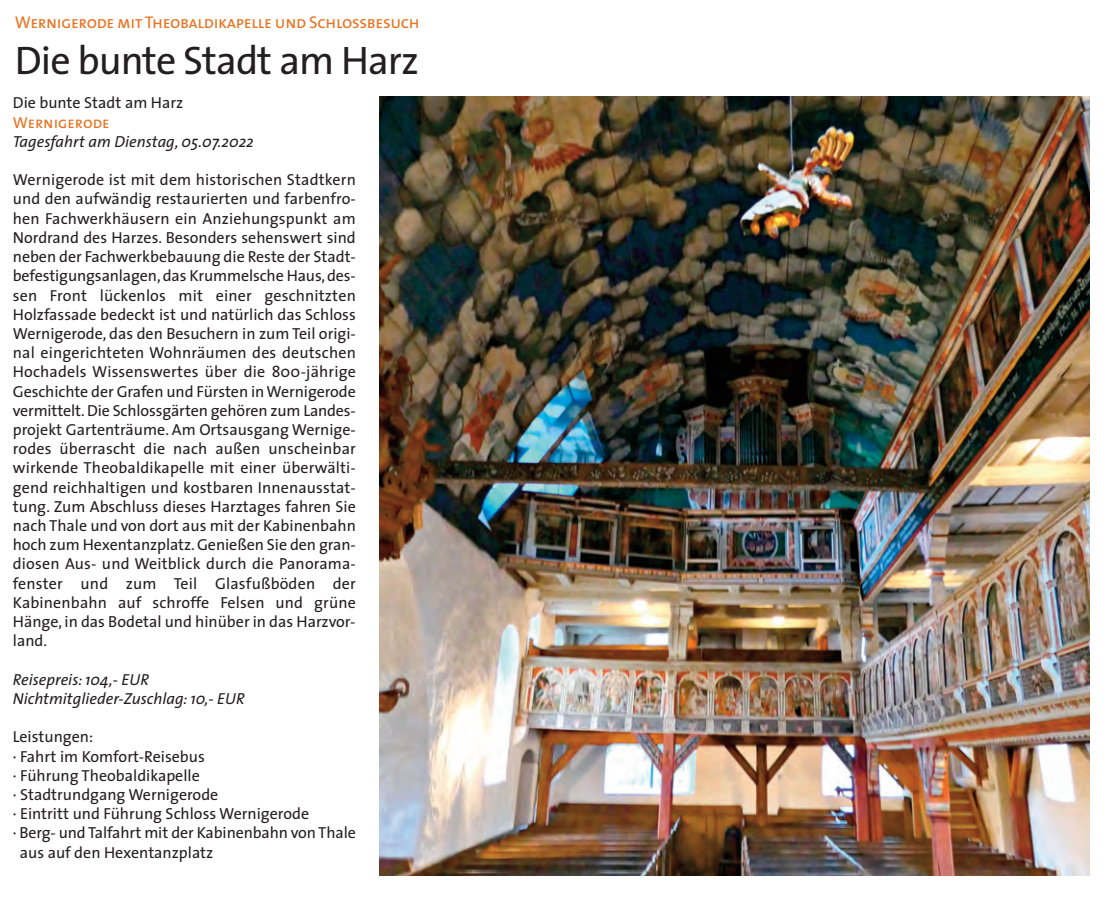
<style>
.page{position:relative;width:1115px;height:903px;background:#fff}
.page>*{position:absolute;margin:0;border:0;box-sizing:border-box;transform-origin:0 0}
.t1{font:40px "The Sans";letter-spacing:-.025em;color:#231f20}
.t2{font:17px "The Sans Caps";letter-spacing:-.02em;color:#ea7220}
.t3{font:16px/19.2px "The Sans";color:#231f20;text-align:justify}
.t4{font:italic 16px/19.2px "The Sans";color:#231f20}
.t5{font:16px "The Sans Caps";color:#ea7220}
</style>
<div class="page">
<img style="left:380px;top:96px;width:710px;height:779px">
<p class="t2" style="left:15px;top:16px;width:406px">Wernigerode mit Theobaldikapelle und Schlossbesuch</p>
<h1 class="t1" style="left:15px;top:45px;width:406px">Die bunte Stadt am Harz</h1>
<p class="t3" style="left:13px;top:95px;width:172px">Die bunte Stadt am Harz</p>
<p class="t5" style="left:13px;top:117px;width:98px">Wernigerode</p>
<p class="t4" style="left:13px;top:133px;width:242px">Tagesfahrt am Dienstag, 05.07.2022</p>
<p class="t3" style="left:13px;top:172px;width:345px">Wernigerode ist mit dem historischen Stadtkern und den aufwändig restaurierten und farbenfro&shy;hen Fachwerkhäusern ein Anziehungspunkt am Nordrand des Harzes. Besonders sehenswert sind neben der Fachwerkbebauung die Reste der Stadt&shy;befestigungsanlagen, das Krummelsche Haus, des&shy;sen Front lückenlos mit einer geschnitzten Holzfassade bedeckt ist und natürlich das Schloss Wernigerode, das den Besuchern in zum Teil origi&shy;nal eingerichteten Wohnräumen des deutschen Hochadels Wissenswertes über die 800-jährige Geschichte der Grafen und Fürsten in Wernigerode vermittelt. Die Schlossgärten gehören zum Landes&shy;projekt Gartenträume. Am Ortsausgang Wernige&shy;rodes überrascht die nach außen unscheinbar wirkende Theobaldikapelle mit einer überwälti&shy;gend reichhaltigen und kostbaren Innenausstat&shy;tung. Zum Abschluss dieses Harztages fahren Sie nach Thale und von dort aus mit der Kabinenbahn hoch zum Hexentanzplatz. Genießen Sie den gran&shy;diosen Aus- und Weitblick durch die Panorama&shy;fenster und zum Teil Glasfußböden der Kabinenbahn auf schroffe Felsen und grüne Hänge, in das Bodetal und hinüber in das Harzvor&shy;land.</p>
<p class="t4" style="left:13px;top:671px;width:233px">Reisepreis: 104,- EUR<br>Nichtmitglieder-Zuschlag: 10,- EUR</p>
<p class="t3" style="left:13px;top:728px;width:82px">Leistungen:</p>
<p class="t3" style="left:13px;top:748px;width:194px">· Fahrt im Komfort-Reisebus</p>
<p class="t3" style="left:13px;top:767px;width:188px">· Führung Theobaldikapelle</p>
<p class="t3" style="left:13px;top:786px;width:207px">· Stadtrundgang Wernigerode</p>
<p class="t3" style="left:13px;top:805px;width:298px">· Eintritt und Führung Schloss Wernigerode</p>
<p class="t3" style="left:13px;top:824px;width:345px">· Berg- und Talfahrt mit der Kabinenbahn von Thale</p>
<p class="t3" style="left:20px;top:844px;width:195px">aus auf den Hexentanzplatz</p>
</div>
